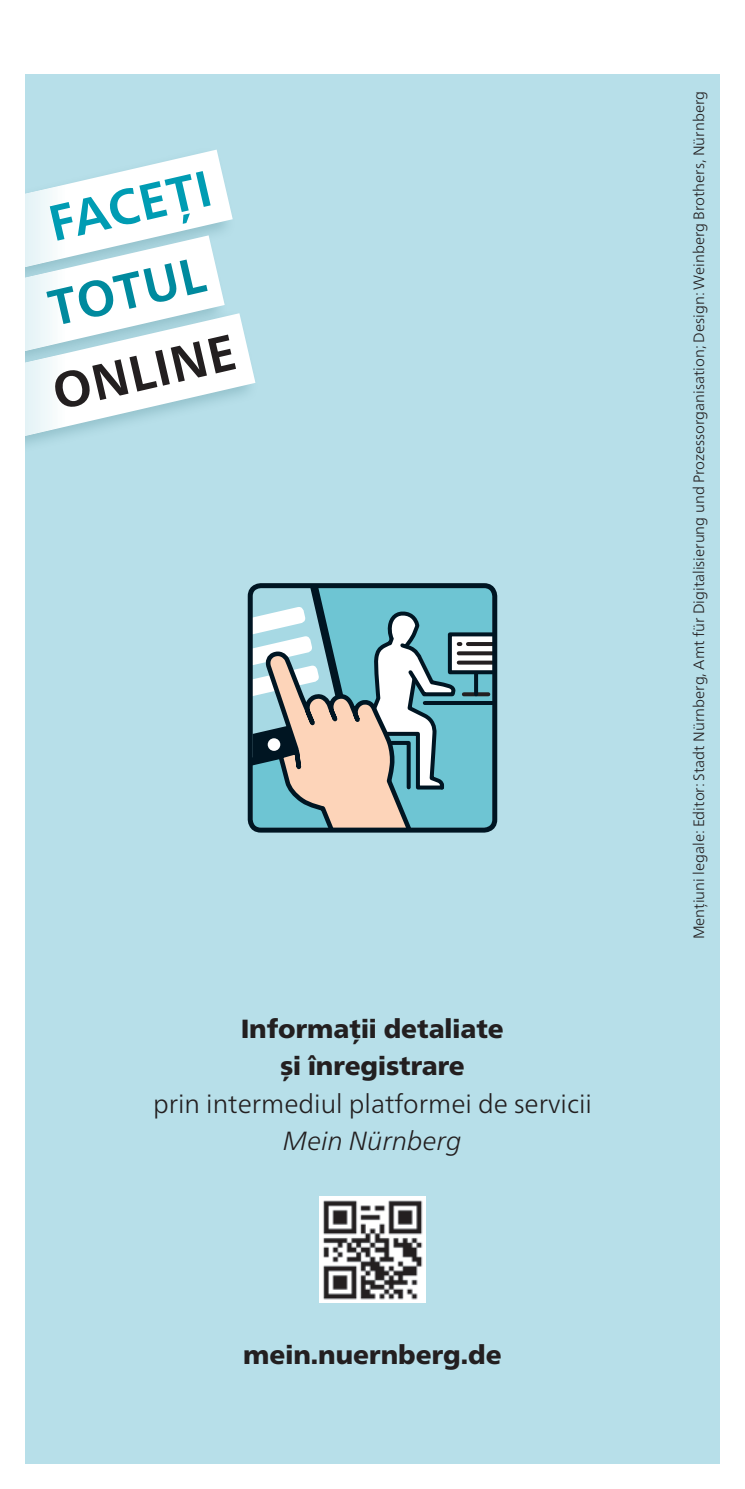
<style>
.page{position:relative;width:745px;height:1489px;background:#fff}
.page>*{position:absolute;margin:0;border:0;box-sizing:border-box;transform-origin:0 0}
.Titelhead{font:700 50.5px "Neue Frutiger World";color:#009cb3}
.Titelhead-2{font:700 50.5px "Neue Frutiger World";color:#231f20}
.Titelhead-3{font:700 50.5px "Neue Frutiger World";color:#008a9e}
.Text{font:300 26.25px/37.5px "Neue Frutiger World";color:#231f20;text-align:center}
.Text-2{font:900 26.25px "Neue Frutiger World";color:#231f20}
.Text-3{font:300 15px "Neue Frutiger World";color:#231f20}
.s1{font-weight:900}
.s2{font-style:italic}
</style>
<div class="page">
<div style="left:25px;top:74px;width:694px;height:1389px;background:#b7dfe9"></div>
<svg style="left:65px;top:150px;width:190px;height:286px"></svg>
<img style="left:319px;top:1196px;width:106px;height:106px">
<svg style="left:25px;top:184px;width:40px;height:261px;background:#e3f1f4"></svg>
<svg style="left:253px;top:589px;width:241px;height:241px;background:#94b6b9"></svg>
<div style="left:247px;top:583px;width:250px;height:249px;border:5px solid #001522;border-radius:11px"></div>
<p class="Titelhead" style="left:40px;top:181px;width:167px;rotate:-13deg">FACEȚI</p>
<p class="Titelhead-3" style="left:39px;top:266px;width:161px;rotate:-13deg">TOTUL</p>
<p class="Titelhead-2" style="left:43px;top:349px;width:188px;rotate:-13deg">ONLINE</p>
<p class="Text" style="left:153px;top:1009px;width:440px"><span class="s1">Informații detaliate<br>și înregistrare<br></span>prin intermediul platformei de servicii<br><span class="s2">Mein Nürnberg</span></p>
<p class="Text-2" style="left:243px;top:1339px;width:260px">mein.nuernberg.de</p>
<p class="Text-3" style="left:686px;top:939px;width:849px;rotate:-90deg">Mențiuni legale: Editor: Stadt Nürnberg, Amt für Digitalisierung und Prozessorganisation; Design: Weinberg Brothers, Nürnberg</p>
</div>
